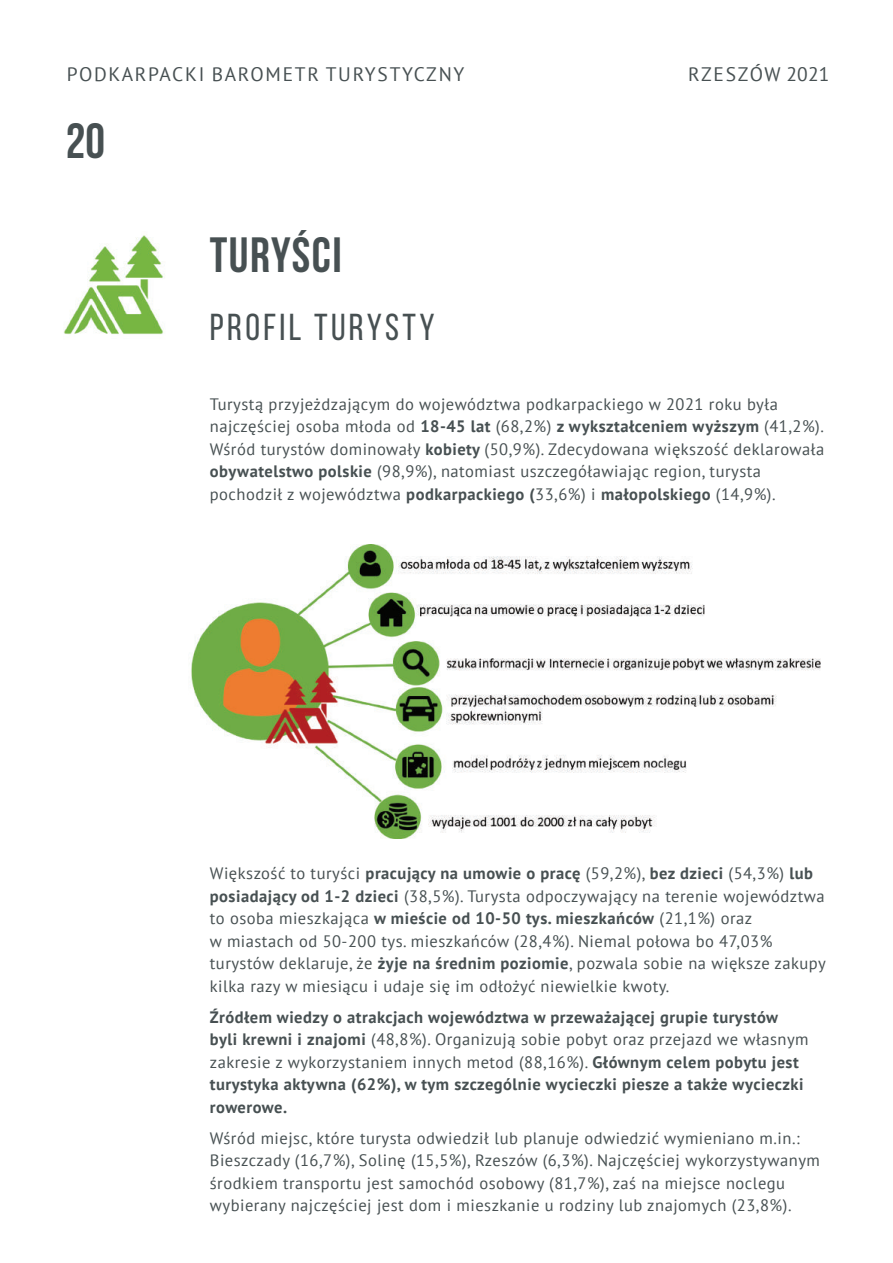
<style>
.page{position:relative;width:893px;height:1263px;background:#fff}
.page>*{position:absolute;margin:0;border:0;box-sizing:border-box;transform-origin:0 0}
.t1{font:700 49.5px "Bebas Neue";color:#475052}
.t2{font:37.5px "Bebas Neue";letter-spacing:.09em;color:#475052}
.t3{font:19.5px "PT Sans";letter-spacing:.09em;color:#475052}
.t4{font:19.5px "PT Sans";letter-spacing:.065em;color:#475052}
.t5{font:16.5px/22.5px "PT Sans";letter-spacing:.03em;color:#475052}
.t6{font:700 16.5px/22.5px "PT Sans";letter-spacing:.03em;color:#475052}
.s1{font-weight:700}
.s2{font-weight:400}
</style>
<div class="page">
<img style="left:63px;top:234px;width:102px;height:101px">
<img style="left:191px;top:544px;width:629px;height:294px">
<p class="t3" style="left:67px;top:61px;width:399px">PODKARPACKI BAROMETR TURYSTYCZNY</p>
<p class="t4" style="left:688px;top:61px;width:143px">rzeszów 2021</p>
<h1 class="t1" style="left:66px;top:114px;width:41px">20</h1>
<h1 class="t1" style="left:210px;top:228px;width:22px">TURY</h1>
<h1 class="t1" style="left:292px;top:228px;width:35px">ŚCI</h1>
<h2 class="t2" style="left:210px;top:307px;width:226px">PROFIL TURYSTY</h2>
<p class="t5" style="left:210px;top:392px;width:616px">Turystą przyjeżdzającym do województwa podkarpackiego w 2021 roku była najczęściej osoba młoda od <span class="s1">18-45 lat</span> (68,2%) <span class="s1">z wykształceniem wyższym</span> (41,2%).<br>Wśród turystów dominowały <span class="s1">kobiety</span> (50,9%). Zdecydowana większość deklarowała <span class="s1">obywatelstwo polskie</span> (98,9%), natomiast uszczegóławiając region, turysta pochodził z województwa <span class="s1">podkarpackiego (</span>33,6%) i <span class="s1">małopolskiego</span> (14,9%).</p>
<p class="t5" style="left:210px;top:862px;width:617px">Większość to turyści <span class="s1">pracujący na umowie o pracę</span> (59,2%), <span class="s1">bez dzieci</span> (54,3%) <span class="s1">lub posiadający od 1-2 dzieci</span> (38,5%). Turysta odpoczywający na terenie województwa to osoba mieszkająca <span class="s1">w mieście od 10-50 tys. mieszkańców</span> (21,1%) oraz<br>w miastach od 50-200 tys. mieszkańców (28,4%). Niemal połowa bo 47,03% turystów deklaruje, że <span class="s1">żyje na średnim poziomie</span>, pozwala sobie na większe zakupy kilka razy w miesiącu i udaje się im odłożyć niewielkie kwoty.</p>
<p class="t6" style="left:210px;top:1005px;width:600px">Źródłem wiedzy o atrakcjach województwa w przeważającej grupie turystów byli krewni i znajomi <span class="s2">(48,8%). Organizują sobie pobyt oraz przejazd we własnym zakresie z wykorzystaniem innych metod (88,16%).</span> Głównym celem pobytu jest turystyka aktywna (62%), w tym szczególnie wycieczki piesze a także wycieczki rowerowe.</p>
<p class="t5" style="left:210px;top:1126px;width:612px">Wśród miejsc, które turysta odwiedził lub planuje odwiedzić wymieniano m.in.:<br>Bieszczady (16,7%), Solinę (15,5%), Rzeszów (6,3%). Najczęściej wykorzystywanym środkiem transportu jest samochód osobowy (81,7%), zaś na miejsce noclegu wybierany najczęściej jest dom i mieszkanie u rodziny lub znajomych (23,8%).</p>
</div>
